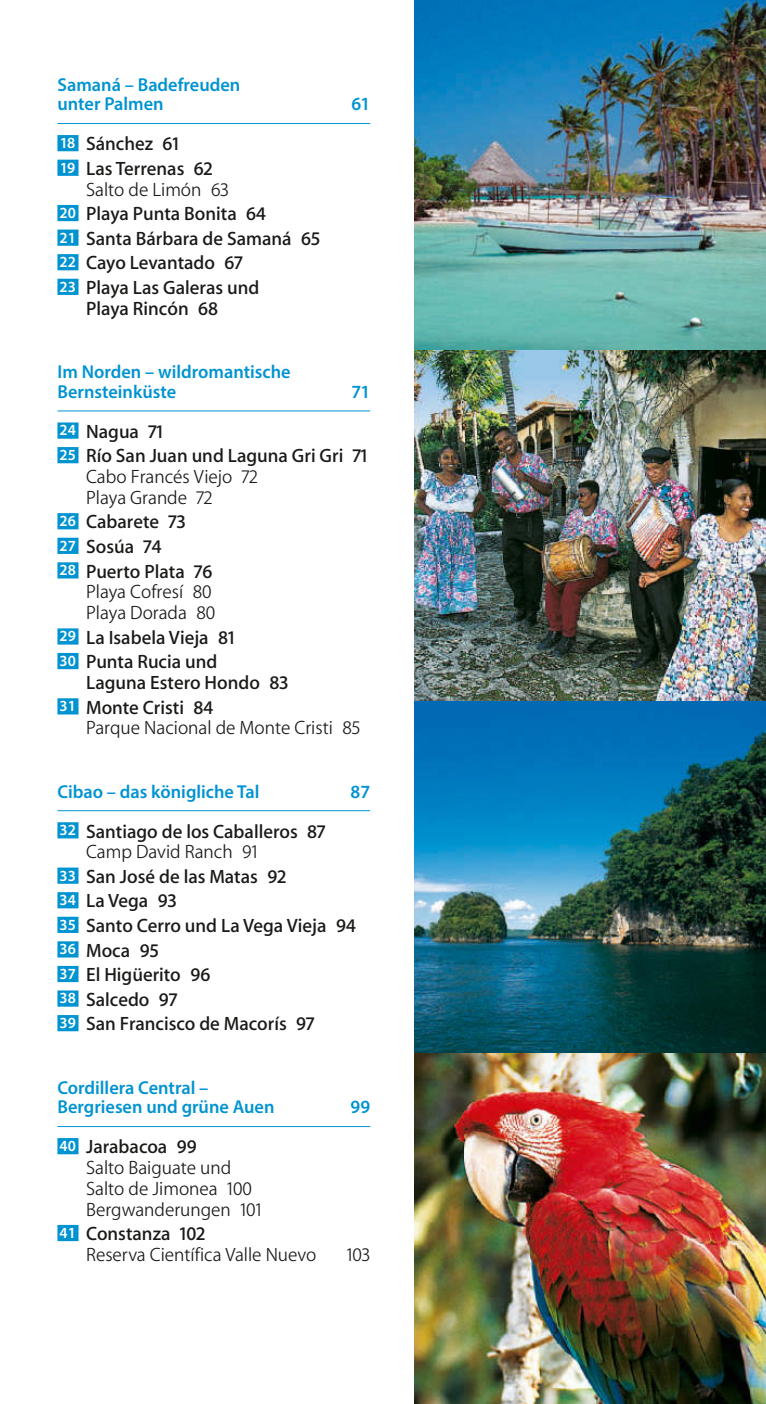
<style>
.page{position:relative;width:766px;height:1404px;background:#fff}
.page>*{position:absolute;margin:0;border:0;box-sizing:border-box;transform-origin:0 0}
.t1{font:700 19.35px/24.5px "ADAC Myriad OT";color:#1a1a18}
.t2{font:300 19.35px/20.7px "ADAC Myriad OT";color:#1a1a18}
.t3{font:600 18.68px/19.8px "Myriad Pro";color:#0093d2}
.s1{font-family:"Myriad Pro";font-weight:600;font-size:15.53px;color:#fff}
.s2{font-weight:300}
.s3{font-weight:700}
</style>
<div class="page">
<hr style="left:57px;top:123px;width:313px;height:1px;background:#0093d2">
<div style="left:57px;top:135px;width:21px;height:16px;background:#0093d2"></div>
<div style="left:57px;top:160px;width:21px;height:16px;background:#0093d2"></div>
<div style="left:57px;top:205px;width:21px;height:16px;background:#0093d2"></div>
<div style="left:57px;top:229px;width:21px;height:17px;background:#0093d2"></div>
<div style="left:57px;top:254px;width:21px;height:16px;background:#0093d2"></div>
<div style="left:57px;top:279px;width:21px;height:16px;background:#0093d2"></div>
<hr style="left:57px;top:410px;width:313px;height:1px;background:#0093d2">
<div style="left:57px;top:422px;width:21px;height:16px;background:#0093d2"></div>
<div style="left:57px;top:447px;width:21px;height:16px;background:#0093d2"></div>
<div style="left:57px;top:513px;width:21px;height:16px;background:#0093d2"></div>
<div style="left:57px;top:537px;width:21px;height:17px;background:#0093d2"></div>
<div style="left:57px;top:562px;width:21px;height:16px;background:#0093d2"></div>
<div style="left:57px;top:628px;width:21px;height:16px;background:#0093d2"></div>
<div style="left:57px;top:653px;width:21px;height:16px;background:#0093d2"></div>
<div style="left:57px;top:698px;width:21px;height:16px;background:#0093d2"></div>
<hr style="left:57px;top:810px;width:313px;height:1px;background:#0093d2">
<div style="left:57px;top:822px;width:21px;height:16px;background:#0093d2"></div>
<div style="left:57px;top:867px;width:21px;height:16px;background:#0093d2"></div>
<div style="left:57px;top:892px;width:21px;height:16px;background:#0093d2"></div>
<div style="left:57px;top:916px;width:21px;height:16px;background:#0093d2"></div>
<div style="left:57px;top:941px;width:21px;height:16px;background:#0093d2"></div>
<div style="left:57px;top:965px;width:21px;height:17px;background:#0093d2"></div>
<div style="left:57px;top:990px;width:21px;height:16px;background:#0093d2"></div>
<div style="left:57px;top:1014px;width:21px;height:17px;background:#0093d2"></div>
<hr style="left:57px;top:1125px;width:313px;height:1px;background:#0093d2">
<div style="left:57px;top:1137px;width:21px;height:17px;background:#0093d2"></div>
<div style="left:57px;top:1224px;width:21px;height:16px;background:#0093d2"></div>
<img style="left:415px;top:0;width:350px;height:1403px">
<p class="t3" style="left:57px;top:74px;width:184px">Samaná – Badefreuden unter Palmen</p>
<p class="t1" style="left:60px;top:132px;width:154px"><span class="s1">18</span> Sánchez 61<br><span class="s1">19</span> Las Terrenas 62</p>
<p class="t1" style="left:59px;top:177px;width:262px;text-indent:27px"><span class="s2">Salto de Limón 63<br></span><span class="s1">20</span> Playa Punta Bonita 64<br><span class="s1">21</span> Santa Bárbara de Samaná 65<br><span class="s1">22</span> Cayo Levantado 67<br><span class="s1">23</span> Playa Las Galeras und</p>
<p class="t1" style="left:86px;top:296px;width:133px">Playa Rincón 68</p>
<p class="t3" style="left:351px;top:94px;width:20px">61</p>
<p class="t3" style="left:57px;top:361px;width:235px">Im Norden – wildromantische<br>Bernsteinküste</p>
<p class="t3" style="left:351px;top:381px;width:20px">71</p>
<p class="t1" style="left:59px;top:419px;width:309px"><span class="s1">24</span> Nagua 71<br><span class="s1">25</span> Río San Juan und Laguna Gri Gri 71</p>
<p class="t2" style="left:86px;top:466px;width:173px">Cabo Francés Viejo 72<br>Playa Grande 72</p>
<p class="t1" style="left:59px;top:510px;width:154px"><span class="s1">26</span> Cabarete 73<br><span class="s1">27</span> Sosúa 74<br><span class="s1">28</span> Puerto Plata 76</p>
<p class="t2" style="left:86px;top:581px;width:131px">Playa Cofresí 80<br>Playa Dorada 80</p>
<p class="t1" style="left:59px;top:625px;width:176px"><span class="s1">29</span> La Isabela Vieja 81<br><span class="s1">30</span> Punta Rucia und</p>
<p class="t1" style="left:59px;top:670px;width:230px;text-indent:27px">Laguna Estero Hondo 83<br><span class="s1">31</span> Monte Cristi 84</p>
<p class="t2" style="left:86px;top:717px;width:275px">Parque Nacional de Monte Cristi 85</p>
<p class="t3" style="left:57px;top:780px;width:203px">Cibao – das königliche Tal</p>
<p class="t3" style="left:350px;top:780px;width:21px">87</p>
<p class="t1" style="left:86px;top:820px;width:241px;line-height:20.7px;text-indent:-27px"><span class="s1">32</span> Santiago de los Caballeros 87<br><span class="s2">Camp David Ranch 91</span></p>
<p class="t1" style="left:59px;top:864px;width:298px"><span class="s1">33</span> San José de las Matas 92<br><span class="s1">34</span> La Vega 93<br><span class="s1">35</span> Santo Cerro und La Vega Vieja 94<br><span class="s1">36</span> Moca 95<br><span class="s1">37</span> El Higüerito 96<br><span class="s1">38</span> Salcedo 97<br><span class="s1">39</span> San Francisco de Macorís 97</p>
<p class="t3" style="left:57px;top:1076px;width:218px">Cordillera Central –<br>Bergriesen und grüne Auen</p>
<p class="t2" style="left:86px;top:1136px;width:177px;text-indent:-27px"><span class="s1">40</span> <span class="s3">Jarabacoa 99<br></span>Salto Baiguate und<br>Salto de Jimonea 100<br>Bergwanderungen 101</p>
<p class="t2" style="left:86px;top:1223px;width:232px;text-indent:-27px"><span class="s1">41</span> <span class="s3">Constanza 102<br></span>Reserva Científica Valle Nuevo</p>
<p class="t3" style="left:350px;top:1096px;width:21px">99</p>
<p class="t2" style="left:346px;top:1244px;width:25px">103</p>
</div>
